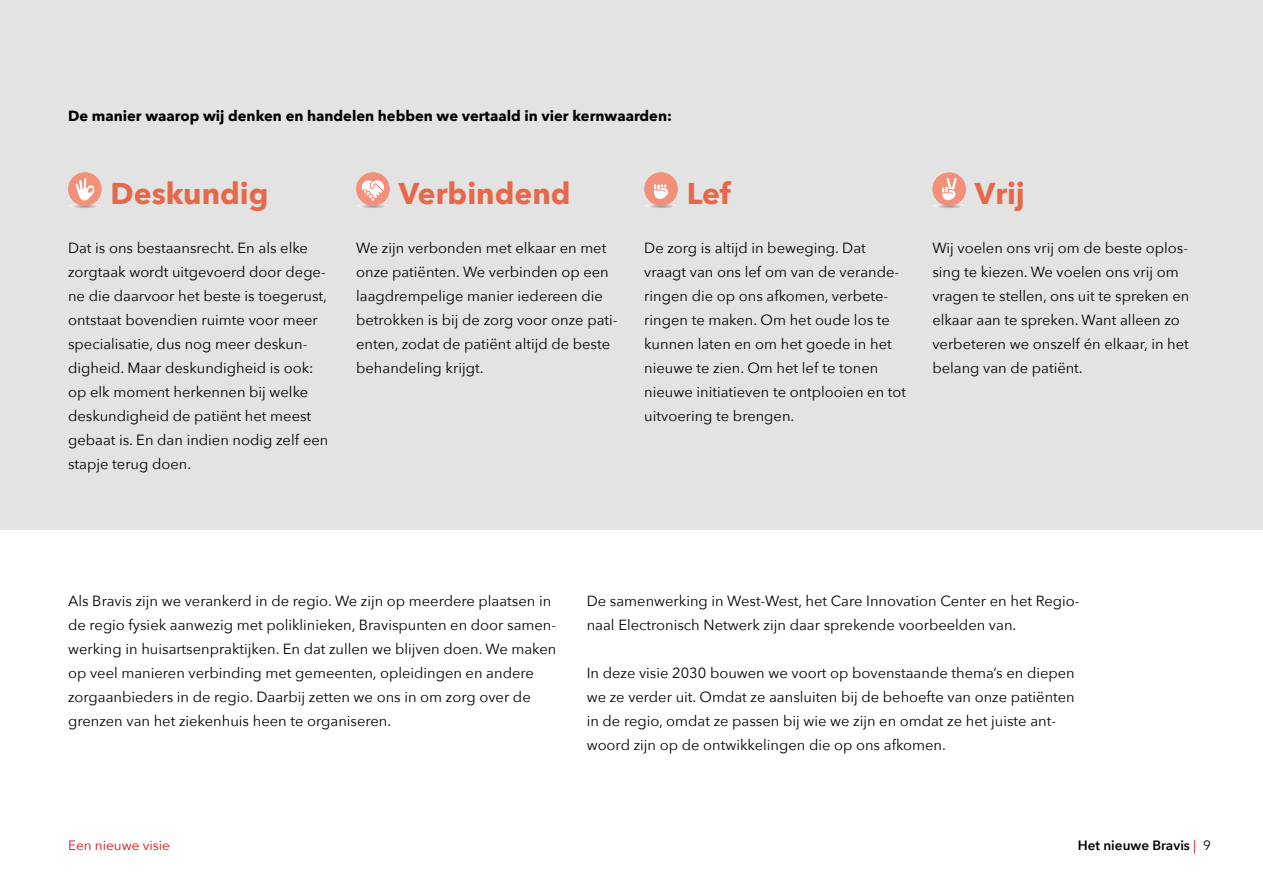
<style>
.page{position:relative;width:1263px;height:893px;background:#fff}
.page>*{position:absolute;margin:0;border:0;box-sizing:border-box;transform-origin:0 0}
.t1{font:700 30px "Avenir Next";color:#e6684b}
.t2{font:14.7px/24px "Avenir Next";color:#000}
.t3{font:700 14.7px "Avenir Next";color:#000}
.t4{font:600 13.5px "Avenir Next";color:#000}
.t5{font:13.5px "Avenir Next";color:#db0f16}
.s1{font-weight:400;color:#db0f16}
.s2{font-weight:400}
</style>
<div class="page">
<div style="left:0;top:0;width:1263px;height:529px;background:#e3e3e3"></div>
<svg style="left:68px;top:172px;width:34px;height:34px"></svg>
<svg style="left:68px;top:178px;width:34px;height:30px"></svg>
<div style="left:356px;top:172px;width:34px;height:34px;background:#f29079;border-radius:50%"></div>
<svg style="left:356px;top:180px;width:34px;height:28px"></svg>
<div style="left:644px;top:172px;width:34px;height:34px;background:#f29079;border-radius:50%"></div>
<svg style="left:644px;top:184px;width:34px;height:24px"></svg>
<div style="left:932px;top:172px;width:34px;height:34px;background:#f29079;border-radius:50%"></div>
<svg style="left:932px;top:178px;width:34px;height:30px"></svg>
<p class="t3" style="left:68px;top:103px;width:605px">De manier waarop wij denken en handelen hebben we vertaald in vier kernwaarden:</p>
<h1 class="t1" style="left:111px;top:168px;width:160px">Deskundig</h1>
<p class="t2" style="left:68px;top:235px;width:262px">Dat is ons bestaansrecht. En als elke zorgtaak wordt uitgevoerd door dege&shy;ne die daarvoor het beste is toegerust, ontstaat bovendien ruimte voor meer specialisatie, dus nog meer deskun&shy;digheid. Maar deskundigheid is ook: op elk moment herkennen bij welke deskundigheid de patiënt het meest gebaat is. En dan indien nodig zelf een stapje terug doen.</p>
<h1 class="t1" style="left:399px;top:168px;width:173px">Verbindend</h1>
<p class="t2" style="left:356px;top:235px;width:263px">We zijn verbonden met elkaar en met onze patiënten. We verbinden op een laagdrempelige manier iedereen die betrokken is bij de zorg voor onze pati&shy;enten, zodat de patiënt altijd de beste behandeling krijgt.</p>
<h1 class="t1" style="left:687px;top:168px;width:46px">Lef</h1>
<p class="t2" style="left:644px;top:235px;width:263px">De zorg is altijd in beweging. Dat vraagt van ons lef om van de verande&shy;ringen die op ons afkomen, verbete&shy;ringen te maken. Om het oude los te kunnen laten en om het goede in het nieuwe te zien. Om het lef te tonen nieuwe initiatieven te ontplooien en tot uitvoering te brengen.</p>
<h1 class="t1" style="left:975px;top:168px;width:52px">Vrij</h1>
<p class="t2" style="left:932px;top:235px;width:258px">Wij voelen ons vrij om de beste oplos&shy;sing te kiezen. We voelen ons vrij om vragen te stellen, ons uit te spreken en elkaar aan te spreken. Want alleen zo verbeteren we onszelf én elkaar, in het belang van de patiënt.</p>
<p class="t2" style="left:68px;top:588px;width:490px">Als Bravis zijn we verankerd in de regio. We zijn op meerdere plaatsen in de regio fysiek aanwezig met poliklinieken, Bravispunten en door samen&shy;werking in huisartsenpraktijken. En dat zullen we blijven doen. We maken op veel manieren verbinding met gemeenten, opleidingen en andere zorgaanbieders in de regio. Daarbij zetten we ons in om zorg over de grenzen van het ziekenhuis heen te organiseren.</p>
<p class="t2" style="left:587px;top:588px;width:494px">De samenwerking in West-West, het Care Innovation Center en het Regio&shy;naal Electronisch Netwerk zijn daar sprekende voorbeelden van.</p>
<p class="t2" style="left:587px;top:660px;width:490px">In deze visie 2030 bouwen we voort op bovenstaande thema’s en diepen we ze verder uit. Omdat ze aansluiten bij de behoefte van onze patiënten in de regio, omdat ze passen bij wie we zijn en omdat ze het juiste ant&shy;woord zijn op de ontwikkelingen die op ons afkomen.</p>
<p class="t5" style="left:68px;top:834px;width:103px">Een nieuwe visie</p>
<p class="t4" style="left:1078px;top:833px;width:135px">Het nieuwe Bravis <span class="s1">|</span> <span class="s2">9</span></p>
</div>
